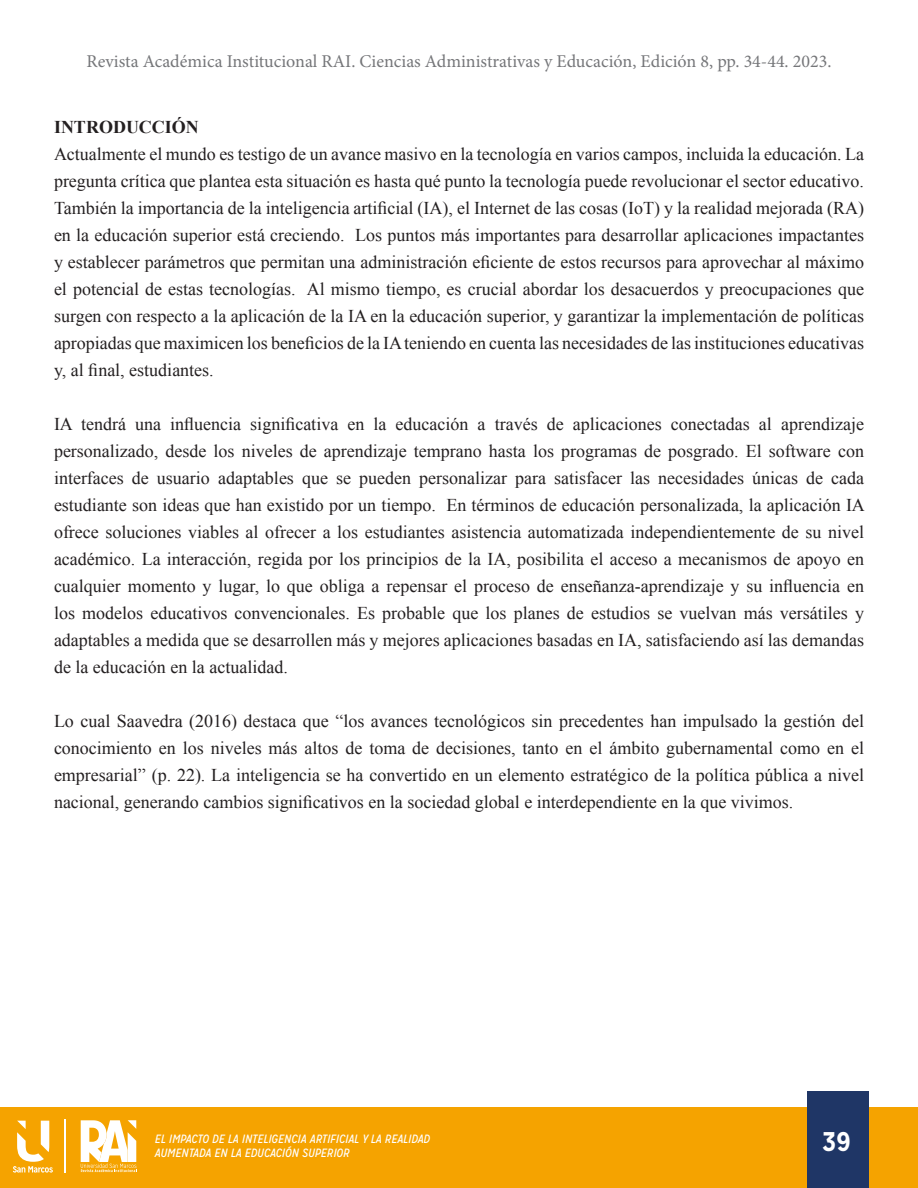
<style>
.page{position:relative;width:918px;height:1188px;background:#fff}
.page>*{position:absolute;margin:0;border:0;box-sizing:border-box;transform-origin:0 0}
.t1{font:700 27px "Mission Gothic";color:#fff}
.Normal__Web{font:18px/27px "Times New Roman";color:#231f20;text-align:justify}
.t2{font:18px "Minion Pro";color:#757679}
.t3{font:700 18px "Times New Roman";color:#231f20}
.t4{font:italic 12px/14.4px "Mission Gothic";color:#fff}
</style>
<div class="page">
<div style="left:0;top:1108px;width:918px;height:80px;background:#f5a300"></div>
<svg style="left:81px;top:1120px;width:56px;height:52px"></svg>
<svg style="left:13px;top:1121px;width:40px;height:52px"></svg>
<hr style="left:65px;top:1120px;width:1px;height:53px;background:#fff">
<div style="left:807px;top:1092px;width:61px;height:96px;background:#1f3666"></div>
<p class="t2" style="left:86px;top:49px;width:747px">Revista Académica Institucional RAI. Ciencias Administrativas y Educación, Edición 8, pp. 34-44. 2023.</p>
<p class="t3" style="left:54px;top:114px;width:146px">INTRODUCCIÓN</p>
<p class="Normal__Web" style="left:54px;top:140px;width:812px">Actualmente el mundo es testigo de un avance masivo en la tecnología en varios campos, incluida la educación. La pregunta crítica que plantea esta situación es hasta qué punto la tecnología puede revolucionar el sector educativo.<br>También la importancia de la inteligencia artificial (IA), el Internet de las cosas (IoT) y la realidad mejorada (RA) en la educación superior está creciendo. Los puntos más importantes para desarrollar aplicaciones impactantes y establecer parámetros que permitan una administración eficiente de estos recursos para aprovechar al máximo el potencial de estas tecnologías. Al mismo tiempo, es crucial abordar los desacuerdos y preocupaciones que surgen con respecto a la aplicación de la IA en la educación superior, y garantizar la implementación de políticas apropiadas que maximicen los beneficios de la IA teniendo en cuenta las necesidades de las instituciones educativas y, al final, estudiantes.</p>
<p class="Normal__Web" style="left:54px;top:410px;width:812px">IA tendrá una influencia significativa en la educación a través de aplicaciones conectadas al aprendizaje personalizado, desde los niveles de aprendizaje temprano hasta los programas de posgrado. El software con interfaces de usuario adaptables que se pueden personalizar para satisfacer las necesidades únicas de cada estudiante son ideas que han existido por un tiempo. En términos de educación personalizada, la aplicación IA ofrece soluciones viables al ofrecer a los estudiantes asistencia automatizada independientemente de su nivel académico. La interacción, regida por los principios de la IA, posibilita el acceso a mecanismos de apoyo en cualquier momento y lugar, lo que obliga a repensar el proceso de enseñanza-aprendizaje y su influencia en los modelos educativos convencionales. Es probable que los planes de estudios se vuelvan más versátiles y adaptables a medida que se desarrollen más y mejores aplicaciones basadas en IA, satisfaciendo así las demandas de la educación en la actualidad.</p>
<p class="Normal__Web" style="left:54px;top:707px;width:812px">Lo cual Saavedra (2016) destaca que “los avances tecnológicos sin precedentes han impulsado la gestión del conocimiento en los niveles más altos de toma de decisiones, tanto en el ámbito gubernamental como en el empresarial” (p. 22). La inteligencia se ha convertido en un elemento estratégico de la política pública a nivel nacional, generando cambios significativos en la sociedad global e interdependiente en la que vivimos.</p>
<p class="t4" style="left:155px;top:1132px;width:277px">EL IMPACTO DE LA INTELIGENCIA ARTIFICIAL Y LA REALIDAD<br>AUMENTADA EN LA EDUCACIÓN SUPERIOR</p>
<h1 class="t1" style="left:822px;top:1125px;width:30px">39</h1>
</div>
